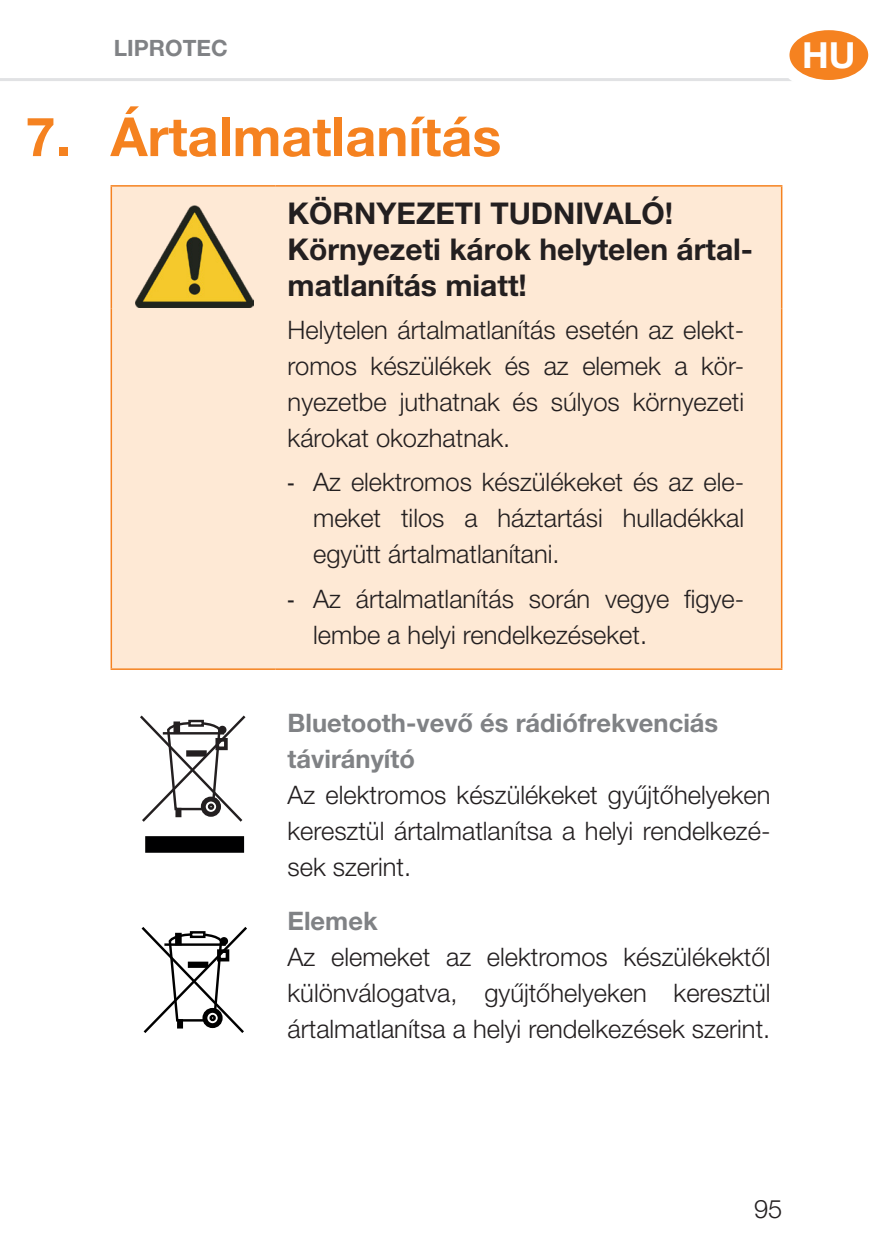
<style>
.page{position:relative;width:893px;height:1259px;background:#fff}
.page>*{position:absolute;margin:0;border:0;box-sizing:border-box;transform-origin:0 0}
.t1{font:700 54px "Helvetica Neue LT Pro";color:#f58220}
.t2{font:700 36px "Helvetica Neue LT Pro";color:#fff}
.Sicherheitshinweis_1{font:700 30px/36px "Helvetica Neue LT Pro";color:#231f20}
.Sicherheitshinweis_2{font:300 25.5px/36px "Helvetica Neue LT Pro";color:#231f20;text-align:justify}
.Fließtext_Tabelle{font:300 25.5px/36px "Helvetica Neue LT Pro";color:#231f20;text-align:justify}
.Überschrift_3_Innens{font:700 25.5px/36px "Helvetica Neue LT Pro";color:#808285}
.t3{font:700 22.5px "Helvetica Neue LT Pro";color:#808285}
.s1{font-family:"Arial Narrow";font-weight:400}
</style>
<div class="page">
<hr style="left:0;top:78px;width:829px;height:3px;background:#e1e2e4">
<svg style="left:783px;top:24px;width:91px;height:62px;background:#f69440"></svg>
<div style="left:777px;top:18px;width:103px;height:74px;border:12px solid #fff;border-radius:50%"></div>
<div style="left:112px;top:187px;width:669px;height:481px;background:#fee9d5"></div>
<hr style="left:111px;top:668px;width:165px;height:2px;background:#f58220">
<hr style="left:111px;top:185px;width:165px;height:2px;background:#f58220">
<hr style="left:111px;top:187px;width:1px;height:121px;background:#f58220">
<hr style="left:111px;top:308px;width:1px;height:360px;background:#f58220">
<hr style="left:276px;top:185px;width:506px;height:2px;background:#f58220">
<hr style="left:781px;top:187px;width:1px;height:121px;background:#f58220">
<hr style="left:781px;top:308px;width:1px;height:360px;background:#f58220">
<hr style="left:276px;top:668px;width:506px;height:2px;background:#f58220">
<img style="left:135px;top:205px;width:118px;height:103px">
<svg style="left:140px;top:715px;width:106px;height:107px"></svg>
<div style="left:146px;top:837px;width:97px;height:14px;background:#000001"></div>
<div style="left:145px;top:836px;width:99px;height:16px;border:2px solid #000001"></div>
<svg style="left:141px;top:927px;width:106px;height:106px"></svg>
<p class="t3" style="left:114px;top:35px;width:115px">LIPROTEC</p>
<h2 class="t2" style="left:802px;top:33px;width:55px">HU</h2>
<p class="t1" style="left:26px;top:103px;width:477px">7. Ártalmatlanítás</p>
<p class="Sicherheitshinweis_1" style="left:288px;top:195px;width:387px">KÖRNYEZETI TUDNIVALÓ!</p>
<p class="Sicherheitshinweis_1" style="left:288px;top:231px;width:467px">Környezeti károk helytelen ártal&shy;matlanítás miatt!</p>
<p class="Sicherheitshinweis_2" style="left:288px;top:311px;width:458px">Helytelen ártalmatlanítás esetén az elekt&shy;romos készülékek és az elemek a kör&shy;nyezetbe juthatnak és súlyos környezeti károkat okozhatnak.</p>
<p class="Sicherheitshinweis_2" style="left:313px;top:463px;width:432px;text-indent:-26px"><span class="s1">-</span> Az elektromos készülékeket és az ele&shy;meket tilos a háztartási hulladékkal együtt ártalmatlanítani.</p>
<p class="Sicherheitshinweis_2" style="left:313px;top:580px;width:432px;text-indent:-26px"><span class="s1">-</span> Az ártalmatlanítás során vegye figye&shy;lembe a helyi rendelkezéseket.</p>
<p class="Überschrift_3_Innens" style="left:288px;top:704px;width:432px">Bluetooth-vevő és rádiófrekvenciás távirányító</p>
<p class="Fließtext_Tabelle" style="left:288px;top:776px;width:484px">Az elektromos készülékeket gyűjtőhelyeken keresztül ártalmatlanítsa a helyi rendelkezé&shy;sek szerint.</p>
<p class="Überschrift_3_Innens" style="left:288px;top:902px;width:92px">Elemek</p>
<p class="Fließtext_Tabelle" style="left:288px;top:938px;width:484px">Az elemeket az elektromos készülékektől különválogatva, gyűjtőhelyeken keresztül ártalmatlanítsa a helyi rendelkezések szerint.</p>
<p class="Sicherheitshinweis_2" style="left:754px;top:1190px;width:30px">95</p>
</div>
